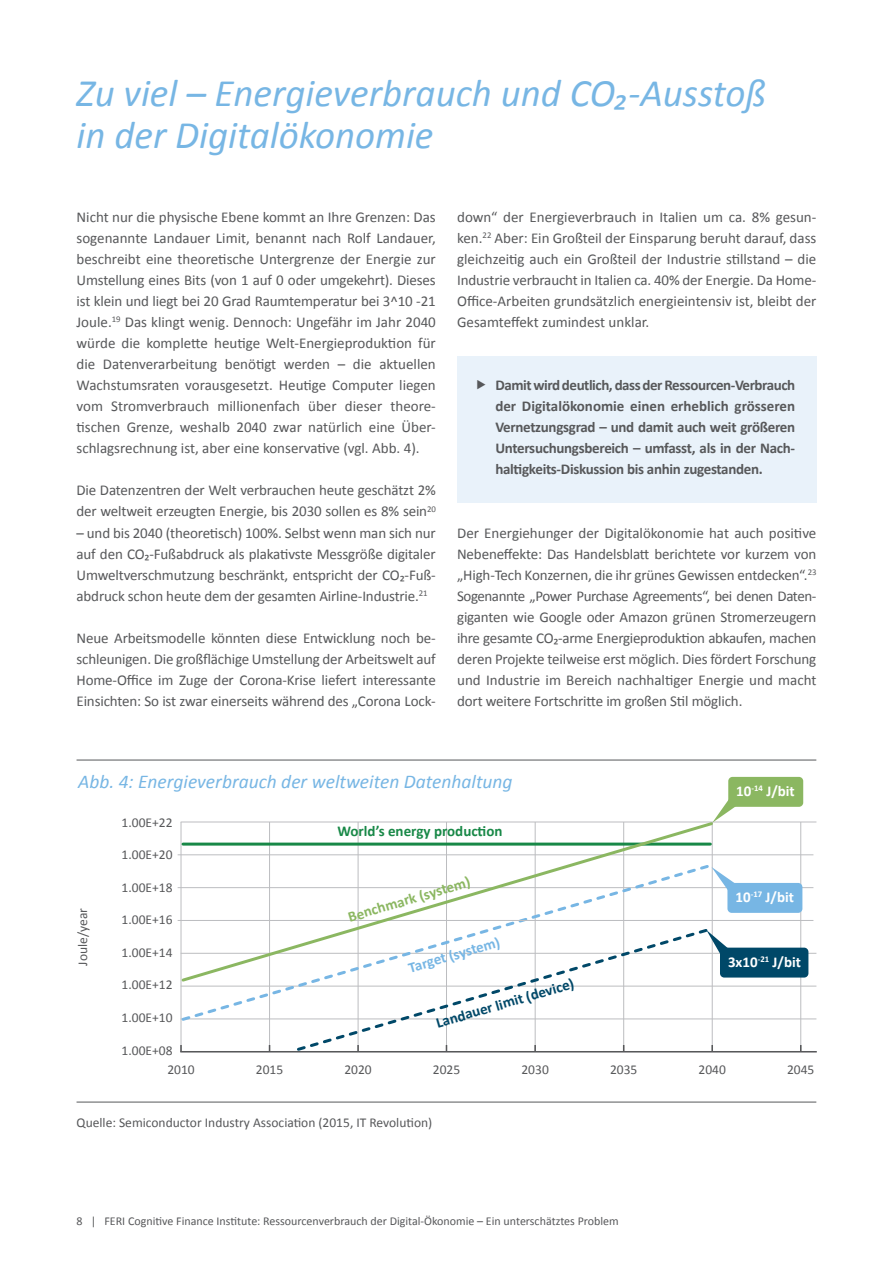
<style>
.page{position:relative;width:893px;height:1263px;background:#fff}
.page>*{position:absolute;margin:0;border:0;box-sizing:border-box;transform-origin:0 0}
.t1{font:italic 39px/42px "Calibri";color:#77b6e4}
.t2{font:italic 19.5px "Calibri";color:#77b6e4}
.t3{font:15px/21px "Calibri";letter-spacing:-.01em;color:#57585a;text-align:justify}
.t4{font:700 15px/21px "Calibri";letter-spacing:-.02em;color:#57585a;text-align:justify}
.t5{font:700 15px "Calibri";color:#fff}
.t6{font:700 15px "Calibri";color:#188847}
.t7{font:700 15px "Calibri";color:#004868}
.t8{font:700 15px "Calibri";color:#8bb761}
.t9{font:700 15px "Calibri";color:#77b6e4}
.t10{font:13.5px/18.9px "Calibri";color:#57585a}
.t11{font:12px "Calibri";color:#57585a}
</style>
<div class="page">
<div style="left:457px;top:356px;width:359px;height:147px;background:#e9f2fa"></div>
<hr style="left:269px;top:822px;width:1px;height:230px;background:#bcbdc0">
<hr style="left:800px;top:822px;width:1px;height:230px;background:#bcbdc0">
<hr style="left:181px;top:822px;width:1px;height:230px;background:#bcbdc0">
<hr style="left:181px;top:822px;width:635px;height:1px;background:#bcbdc0">
<hr style="left:178px;top:887px;width:635px;height:1px;background:#bcbdc0">
<hr style="left:178px;top:854px;width:635px;height:1px;background:#bcbdc0">
<hr style="left:181px;top:1018px;width:635px;height:1px;background:#bcbdc0">
<hr style="left:77px;top:1102px;width:739px;height:1px;background:#57585a">
<svg style="left:180px;top:1045px;width:2px;height:6px"></svg>
<hr style="left:180px;top:1051px;width:636px;height:1px;background:#57585a">
<hr style="left:77px;top:760px;width:739px;height:1px;background:#57585a">
<hr style="left:181px;top:986px;width:635px;height:1px;background:#bcbdc0">
<hr style="left:181px;top:953px;width:635px;height:1px;background:#bcbdc0">
<svg style="left:180px;top:984px;width:115px;height:39px"></svg>
<hr style="left:178px;top:920px;width:635px;height:1px;background:#bcbdc0">
<div style="left:727px;top:883px;width:75px;height:30px;background:#77b6e4;border-radius:4px"></div>
<svg style="left:715px;top:869px;width:20px;height:21px"></svg>
<div style="left:720px;top:948px;width:88px;height:29px;background:#004868;border-radius:4px"></div>
<svg style="left:715px;top:937px;width:13px;height:17px"></svg>
<div style="left:728px;top:777px;width:75px;height:30px;background:#8bb761;border-radius:4px"></div>
<svg style="left:714px;top:799px;width:22px;height:24px"></svg>
<svg style="left:179px;top:820px;width:536px;height:164px"></svg>
<svg style="left:295px;top:925px;width:419px;height:128px"></svg>
<h1 class="t1" style="left:77px;top:70px;width:691px">Zu viel – Energieverbrauch und CO₂-Ausstoß in der Digitalökonomie</h1>
<p class="t3" style="left:77px;top:207px;width:361px">Nicht nur die physische Ebene kommt an Ihre Grenzen: Das sogenannte Landauer Limit, benannt nach Rolf Landauer, beschreibt eine theoretische Untergrenze der Energie zur Umstellung eines Bits (von 1 auf 0 oder umgekehrt). Dieses ist klein und liegt bei 20 Grad Raumtemperatur bei 3^10 -21<br>Joule.<sup>19</sup> Das klingt wenig. Dennoch: Ungefähr im Jahr 2040 würde die komplette heutige Welt-Energieproduktion für die Datenverarbeitung benötigt werden – die aktuellen Wachstumsraten vorausgesetzt. Heutige Computer liegen vom Stromverbrauch millionenfach über dieser theore&shy;tischen Grenze, weshalb 2040 zwar natürlich eine Über&shy;schlagsrechnung ist, aber eine konservative (vgl. Abb. 4).</p>
<p class="t3" style="left:77px;top:480px;width:361px">Die Datenzentren der Welt verbrauchen heute geschätzt 2% der weltweit erzeugten Energie, bis 2030 sollen es 8% sein<sup>20</sup></p>
<p class="t3" style="left:77px;top:522px;width:361px">– und bis 2040 (theoretisch) 100%. Selbst wenn man sich nur auf den CO₂-Fußabdruck als plakativste Messgröße digitaler Umweltverschmutzung beschränkt, entspricht der CO₂-Fuß&shy;abdruck schon heute dem der gesamten Airline-Industrie.<sup>21</sup></p>
<p class="t3" style="left:77px;top:627px;width:361px">Neue Arbeitsmodelle könnten diese Entwicklung noch be&shy;schleunigen. Die großflächige Umstellung der Arbeitswelt auf Home-Office im Zuge der Corona-Krise liefert interessante Einsichten: So ist zwar einerseits während des „Corona Lock-</p>
<p class="t3" style="left:457px;top:207px;width:361px">down“ der Energieverbrauch in Italien um ca. 8% gesun&shy;ken.<sup>22</sup> Aber: Ein Großteil der Einsparung beruht darauf, dass gleichzeitig auch ein Großteil der Industrie stillstand – die Industrie verbraucht in Italien ca. 40% der Energie. Da Home-Office-Arbeiten grundsätzlich energieintensiv ist, bleibt der Gesamteffekt zumindest unklar.</p>
<p class="t4" style="left:495px;top:374px;width:301px">Damit wird deutlich, dass der Ressourcen-Verbrauch der Digitalökonomie einen erheblich grösseren Vernetzungsgrad – und damit auch weit größeren Untersuchungsbereich – umfasst, als in der Nach&shy;haltigkeits-Diskussion bis anhin zugestanden.</p>
<p class="t3" style="left:457px;top:522px;width:361px">Der Energiehunger der Digitalökonomie hat auch positive Nebeneffekte: Das Handelsblatt berichtete vor kurzem von „High-Tech Konzernen, die ihr grünes Gewissen entdecken“.<sup>23<br></sup>Sogenannte „Power Purchase Agreements“, bei denen Daten&shy;giganten wie Google oder Amazon grünen Stromerzeugern ihre gesamte CO₂-arme Energieproduktion abkaufen, machen deren Projekte teilweise erst möglich. Dies fördert Forschung und Industrie im Bereich nachhaltiger Energie und macht dort weitere Fortschritte im großen Stil möglich.</p>
<h2 class="t2" style="left:78px;top:768px;width:436px">Abb. 4: Energieverbrauch der weltweiten Datenhaltung</h2>
<p class="t5" style="left:736px;top:780px;width:60px">10<sup>-14</sup> J/bit</p>
<p class="t10" style="left:73px;top:965px;width:59px;rotate:-90deg">Joule/year</p>
<p class="t10" style="left:122px;top:812px;width:52px">1.00E+22</p>
<p class="t10" style="left:122px;top:845px;width:52px">1.00E+20</p>
<p class="t10" style="left:122px;top:877px;width:52px">1.00E+18</p>
<p class="t10" style="left:122px;top:910px;width:52px">1.00E+16</p>
<p class="t10" style="left:122px;top:942px;width:52px">1.00E+14</p>
<p class="t10" style="left:122px;top:975px;width:52px">1.00E+12</p>
<p class="t10" style="left:122px;top:1008px;width:52px">1.00E+10</p>
<p class="t10" style="left:167px;top:1040px;width:29px;text-indent:-46px">1.00E+08<br>2010</p>
<p class="t10" style="left:256px;top:1059px;width:29px">2015</p>
<p class="t6" style="left:338px;top:820px;width:167px">World’s energy production</p>
<p class="t8" style="left:345px;top:907px;width:128px;rotate:-17deg">Benchmark (system)</p>
<p class="t9" style="left:406px;top:957px;width:96px;rotate:-16deg">Target (system)</p>
<p class="t7" style="left:433px;top:1012px;width:144px;rotate:-16deg">Landauer limit (device)</p>
<p class="t5" style="left:735px;top:886px;width:60px">10<sup>-17</sup> J/bit</p>
<p class="t5" style="left:728px;top:951px;width:74px">3x10<sup>-21</sup> J/bit</p>
<p class="t10" style="left:344px;top:1059px;width:29px">2020</p>
<p class="t10" style="left:433px;top:1059px;width:29px">2025</p>
<p class="t10" style="left:521px;top:1059px;width:29px">2030</p>
<p class="t10" style="left:610px;top:1059px;width:29px">2035</p>
<p class="t10" style="left:698px;top:1059px;width:29px">2040</p>
<p class="t10" style="left:787px;top:1059px;width:29px">2045</p>
<p class="t10" style="left:77px;top:1112px;width:357px">Quelle: Semiconductor Industry Association (2015, IT Revolution)</p>
<p class="t11" style="left:77px;top:1212px;width:544px">8 | FERI Cognitive Finance Institute: Ressourcenverbrauch der Digital-Ökonomie – Ein unterschätztes Problem</p>
</div>
